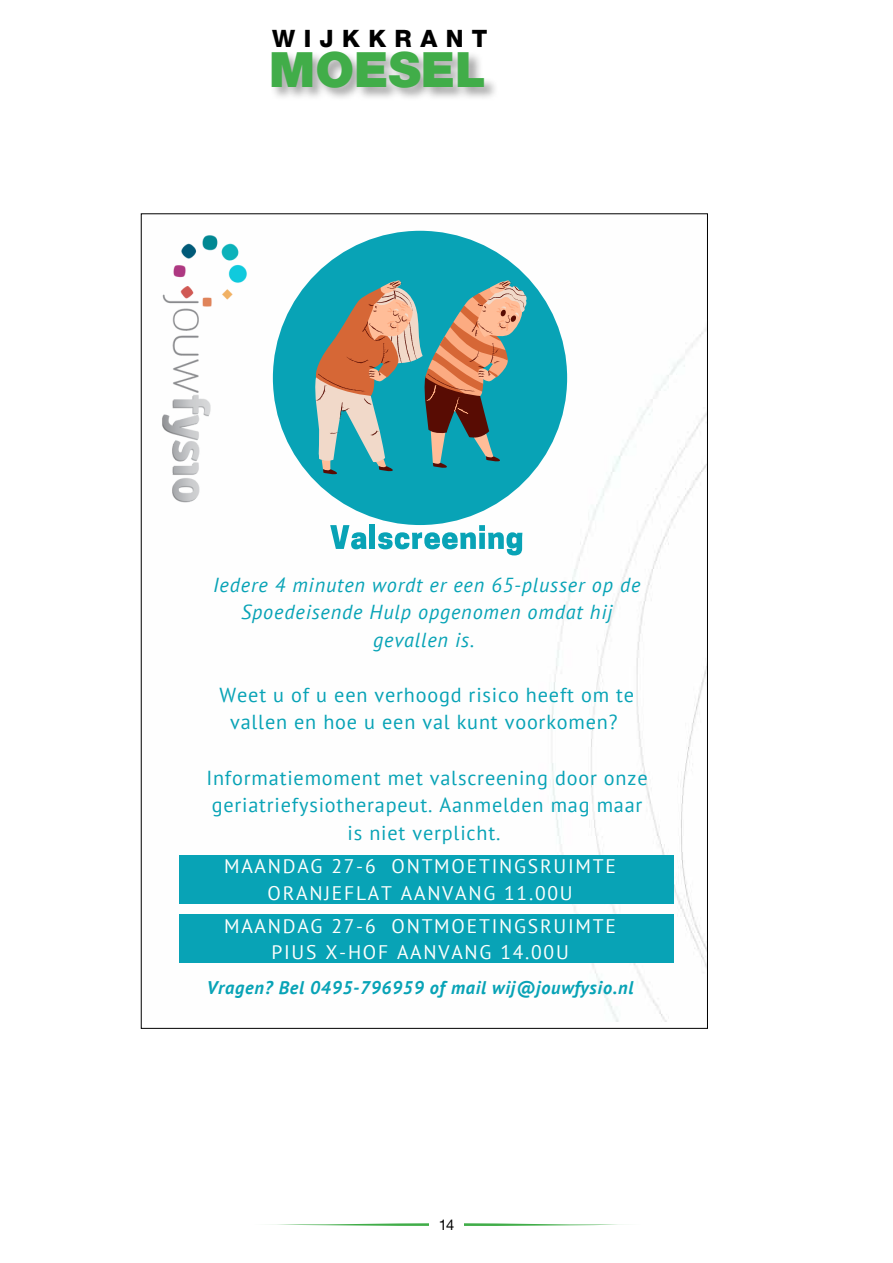
<style>
.page{position:relative;width:893px;height:1263px;background:#fff}
.page>*{position:absolute;margin:0;border:0;box-sizing:border-box;transform-origin:0 0}
.t1{font:900 48.75px "Helvetica Neue CE";color:#41ad49}
.t2{font:800 24px "Helvetica Neue CE";color:#000}
.t3{font:20.25px/27.5px "PT Sans";letter-spacing:.04em;color:#08a3b6;text-align:center}
.t4{font:italic 20.25px/27.5px "PT Sans";letter-spacing:.04em;color:#08a3b6;text-align:center}
.t5{font:19.65px/26.5px "PT Sans";letter-spacing:.09em;color:#fcfffd;text-align:center}
.t6{font:italic 700 18.3px "PT Sans";letter-spacing:.04em;color:#08a3b6}
.t7{font:14.7px "Helvetica Neue CE";color:#000}
</style>
<div class="page">
<img style="left:179px;top:230px;width:527px;height:792px">
<div style="left:179px;top:914px;width:495px;height:48px;background:#08a3b6"></div>
<div style="left:273px;top:231px;width:294px;height:294px;background:#08a3b6;border-radius:50%"></div>
<img style="left:162px;top:230px;width:105px;height:295px">
<svg style="left:315px;top:280px;width:212px;height:195px"></svg>
<div style="left:179px;top:855px;width:495px;height:48px;background:#08a3b6"></div>
<svg style="left:330px;top:525px;width:36px;height:24px"></svg>
<div style="left:370px;top:524px;width:5px;height:25px;background:#08a3b6"></div>
<svg style="left:378px;top:525px;width:144px;height:30px"></svg>
<div style="left:270px;top:50px;width:229px;height:52px;background:#000;opacity:.35"></div>
<svg style="left:270px;top:1223px;width:353px;height:3px"></svg>
<div style="left:430px;top:1212px;width:34px;height:36px;background:#fff"></div>
<p class="t2" style="left:272px;top:24px;width:56px">W IJKKRANT</p>
<h1 class="t1" style="left:269px;top:39px;width:218px">MOESEL</h1>
<p class="t4" style="left:213px;top:571px;width:429px">Iedere 4 minuten wordt er een 65-plusser op de<br>Spoedeisende Hulp opgenomen omdat hij gevallen is.</p>
<p class="t3" style="left:220px;top:681px;width:416px">Weet u of u een verhoogd risico heeft om te vallen en hoe u een val kunt voorkomen?</p>
<p class="t3" style="left:206px;top:763px;width:443px">Informatiemoment met valscreening door onze geriatriefysiotherapeut. Aanmelden mag maar is niet verplicht.</p>
<p class="t5" style="left:224px;top:853px;width:393px">MAANDAG 27-6 ONTMOETINGSRUIMTE<br>ORANJEFLAT AANVANG 11.00U</p>
<p class="t5" style="left:224px;top:912px;width:393px">MAANDAG 27-6 ONTMOETINGSRUIMTE<br>PIUS X-HOF AANVANG 14.00U</p>
<p class="t6" style="left:207px;top:976px;width:428px">Vragen? Bel 0495-796959 of mail wij@jouwfysio.nl</p>
<p class="t7" style="left:439px;top:1216px;width:17px">14</p>
</div>
